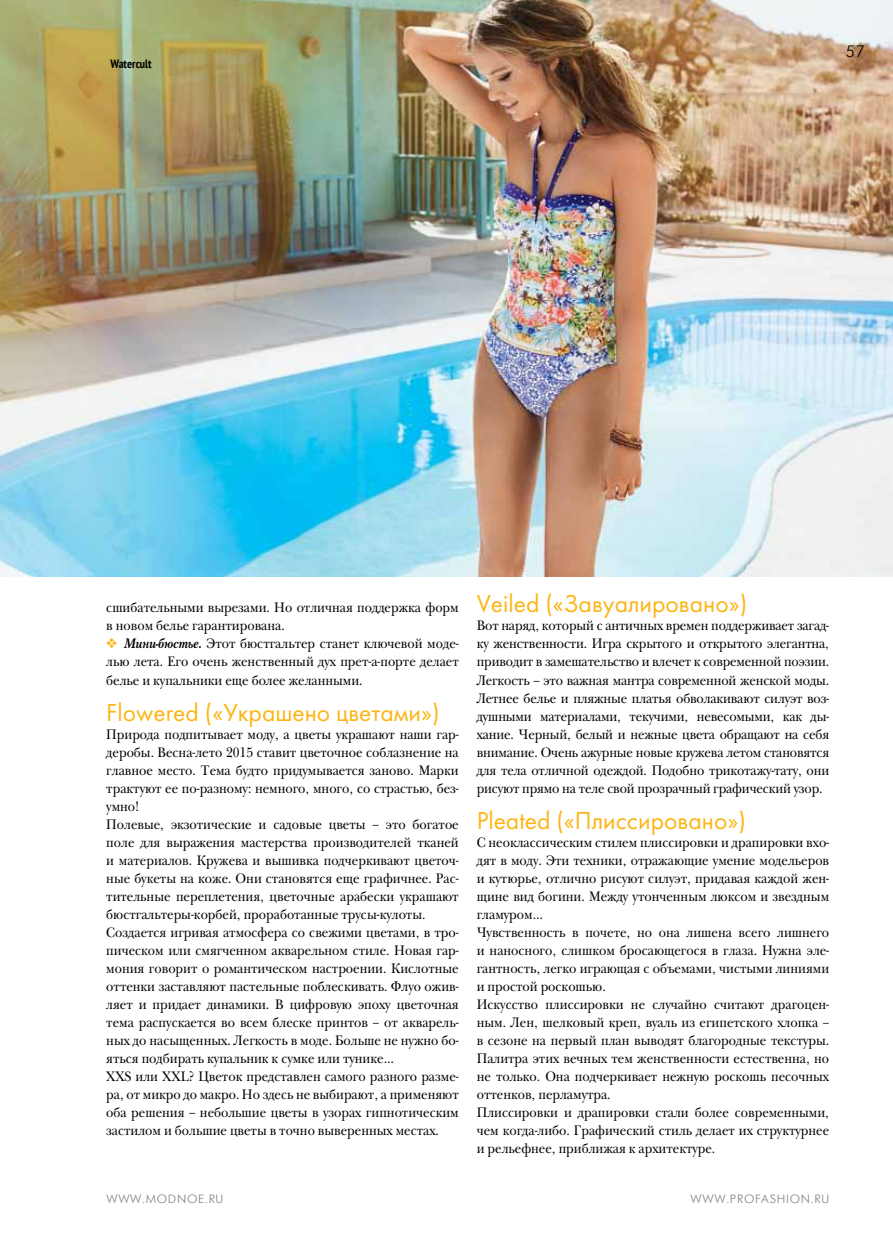
<style>
.page{position:relative;width:893px;height:1234px;background:#fff}
.page>*{position:absolute;margin:0;border:0;box-sizing:border-box;transform-origin:0 0}
.t1{font:25.5px "Futura";color:#fcb515}
.t2{font:300 16.5px "Futura Futuris";color:#000}
.t3{font:14.25px/18px "New Baskerville ITC";color:#000;scale:.9 1}
.t4{font:300 12px "Futura Futuris";letter-spacing:.06em;color:#808285}
.t5{font:700 condensed 12px "PT Sans";color:#000}
.s1{color:#fcb515}
.s2{font-weight:700;font-style:italic}
</style>
<div class="page">
<img style="left:0;top:0;width:893px;height:576px">
<p class="t5" style="left:111px;top:56px;width:43px">Watercult</p>
<p class="t2" style="left:846px;top:42px;width:21px">57</p>
<p class="t3" style="left:106px;top:599px;width:393px">сшибательными вырезами. Но отличная поддержка форм в новом белье гарантирована.</p>
<p class="t3" style="left:106px;top:635px;width:393px;text-align:justify"><span class="s1">❖</span> <span class="s2">Мини-бюстье.</span> Этот бюстгальтер станет ключевой моде&shy;лью лета. Его очень женственный дух прет-а-порте делает белье и купальники еще более желанными.</p>
<h1 class="t1" style="left:106px;top:696px;width:335px">Flowered («Украшено цветами»)</h1>
<p class="t3" style="left:106px;top:725px;width:393px">Природа подпитывает моду, а цветы украшают наши гар&shy;деробы. Весна-лето 2015 ставит цветочное соблазнение на главное место. Тема будто придумывается заново. Марки трактуют ее по-разному: немного, много, со страстью, без&shy;умно!<br>Полевые, экзотические и садовые цветы – это богатое поле для выражения мастерства производителей тканей и материалов. Кружева и вышивка подчеркивают цветоч&shy;ные букеты на коже. Они становятся еще графичнее. Рас&shy;тительные переплетения, цветочные арабески украшают бюстгальтеры-корбей, проработанные трусы-кулоты.<br>Создается игривая атмосфера со свежими цветами, в тро&shy;пическом или смягченном акварельном стиле. Новая гар&shy;мония говорит о романтическом настроении. Кислотные оттенки заставляют пастельные поблескивать. Флуо ожив&shy;ляет и придает динамики. В цифровую эпоху цветочная тема распускается во всем блеске принтов – от акварель&shy;ных до насыщенных. Легкость в моде. Больше не нужно бо&shy;яться подбирать купальник к сумке или тунике…<br>XXS или XXL? Цветок представлен самого разного разме&shy;ра, от микро до макро. Но здесь не выбирают, а применяют оба решения – небольшие цветы в узорах гипнотическим застилом и большие цветы в точно выверенных местах.</p>
<h1 class="t1" style="left:477px;top:588px;width:272px">Veiled («Завуалировано»)</h1>
<p class="t3" style="left:477px;top:617px;width:393px;text-align:justify">Вот наряд, который с античных времен поддерживает загад&shy;ку женственности. Игра скрытого и открытого элегантна, приводит в замешательство и влечет к современной поэзии.<br>Легкость – это важная мантра современной женской моды.<br>Летнее белье и пляжные платья обволакивают силуэт воз&shy;душными материалами, текучими, невесомыми, как ды&shy;хание. Черный, белый и нежные цвета обращают на себя внимание. Очень ажурные новые кружева летом становятся для тела отличной одеждой. Подобно трикотажу-тату, они рисуют прямо на теле свой прозрачный графический узор.</p>
<h1 class="t1" style="left:477px;top:804px;width:271px">Pleated («Плиссировано»)</h1>
<p class="t3" style="left:477px;top:833px;width:393px">С неоклассическим стилем плиссировки и драпировки вхо&shy;дят в моду. Эти техники, отражающие умение модельеров и кутюрье, отлично рисуют силуэт, придавая каждой жен&shy;щине вид богини. Между утонченным люксом и звездным гламуром…<br>Чувственность в почете, но она лишена всего лишнего и наносного, слишком бросающегося в глаза. Нужна эле&shy;гантность, легко играющая с объемами, чистыми линиями и простой роскошью.<br>Искусство плиссировки не случайно считают драгоцен&shy;ным. Лен, шелковый креп, вуаль из египетского хлопка – в сезоне на первый план выводят благородные текстуры.<br>Палитра этих вечных тем женственности естественна, но не только. Она подчеркивает нежную роскошь песочных оттенков, перламутра.<br>Плиссировки и драпировки стали более современными, чем когда-либо. Графический стиль делает их структурнее и рельефнее, приближая к архитектуре.</p>
<p class="t4" style="left:106px;top:1191px;width:119px">WWW.MODNOE.RU</p>
<p class="t4" style="left:690px;top:1191px;width:140px">WWW.PROFASHION.RU</p>
</div>
